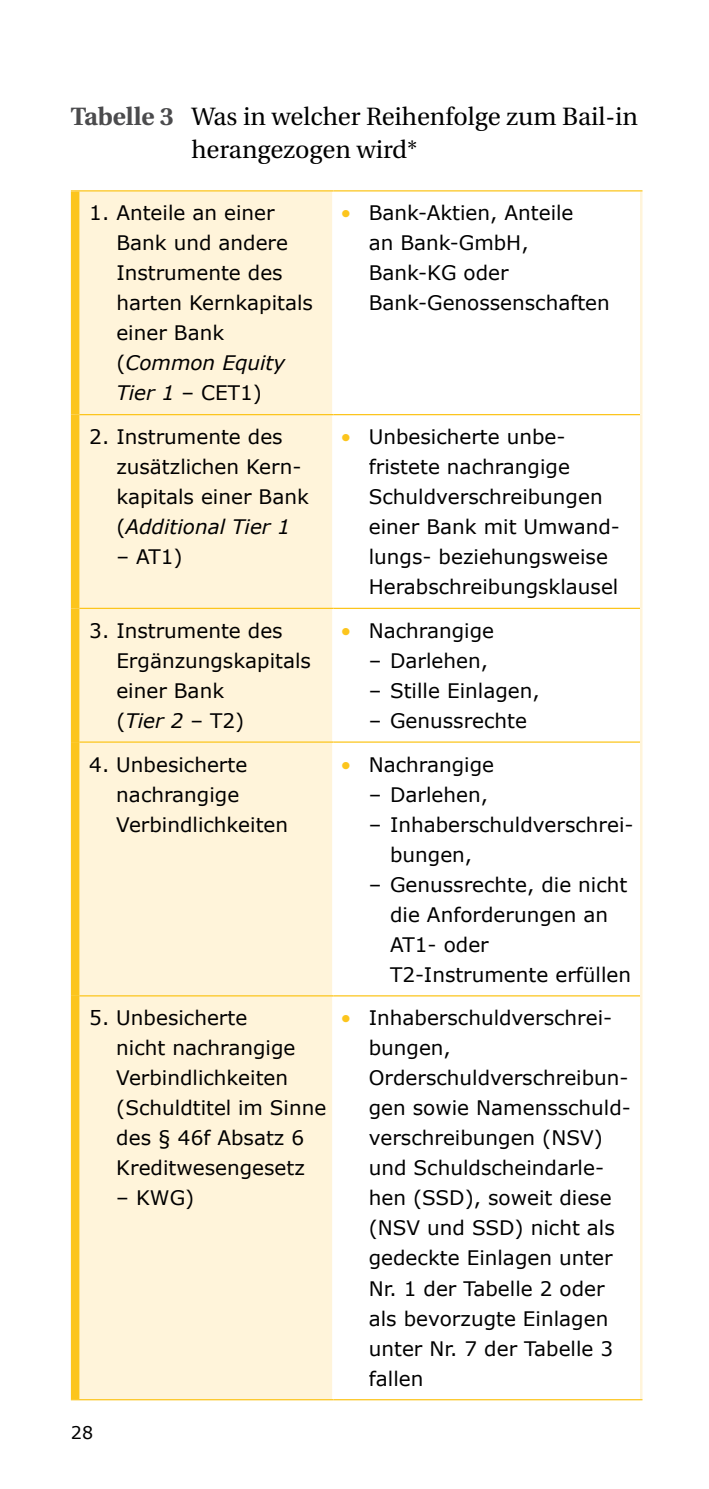
<style>
.page{position:relative;width:709px;height:1489px;background:#fff}
.page>*{position:absolute;margin:0;border:0;box-sizing:border-box;transform-origin:0 0}
.t1{font:25px/32.5px "Utopia";color:#000}
.t2{font:20px/30px "Verdana";color:#000}
.t3{font:17.5px "Verdana";color:#000}
.s1{font-weight:700;color:#4b4b4d}
.s2{font-style:italic}
.s3{color:#fcc51d}
</style>
<div class="page">
<div style="left:79px;top:191px;width:253px;height:1207px;background:#fff4da"></div>
<hr style="left:640px;top:191px;width:2px;height:223px;background:#fff4da">
<hr style="left:640px;top:414px;width:2px;height:194px;background:#fff4da">
<hr style="left:640px;top:608px;width:2px;height:134px;background:#fff4da">
<hr style="left:640px;top:742px;width:2px;height:253px;background:#fff4da">
<hr style="left:640px;top:995px;width:2px;height:403px;background:#fff4da">
<div style="left:71px;top:191px;width:8px;height:223px;background:#fcc51d"></div>
<div style="left:71px;top:414px;width:8px;height:194px;background:#fcc51d"></div>
<div style="left:71px;top:608px;width:8px;height:134px;background:#fcc51d"></div>
<div style="left:71px;top:742px;width:8px;height:253px;background:#fcc51d"></div>
<hr style="left:71px;top:190px;width:262px;height:1px;background:#fcc51d">
<hr style="left:79px;top:414px;width:254px;height:1px;background:#fcc51d">
<hr style="left:79px;top:607px;width:254px;height:2px;background:#fcc51d">
<hr style="left:79px;top:741px;width:254px;height:1px;background:#fcc51d">
<hr style="left:333px;top:190px;width:309px;height:1px;background:#fcc51d">
<hr style="left:333px;top:414px;width:307px;height:1px;background:#fcc51d">
<hr style="left:333px;top:607px;width:307px;height:2px;background:#fcc51d">
<hr style="left:333px;top:741px;width:307px;height:1px;background:#fcc51d">
<div style="left:71px;top:995px;width:8px;height:403px;background:#fcc51d"></div>
<hr style="left:79px;top:995px;width:254px;height:1px;background:#fcc51d">
<hr style="left:333px;top:995px;width:307px;height:1px;background:#fcc51d">
<hr style="left:71px;top:1398px;width:262px;height:2px;background:#fcc51d">
<hr style="left:333px;top:1398px;width:309px;height:2px;background:#fcc51d">
<p class="t1" style="left:191px;top:101px;width:448px;text-indent:-120px"><span class="s1">Tabelle 3</span> Was in welcher Reihenfolge zum Bail-in herangezogen wird*</p>
<p class="t2" style="left:116px;top:198px;width:198px;text-indent:-27px">1. Anteile an einer<br>Bank und andere<br>Instrumente des harten Kernkapitals einer Bank (<span class="s2">Common Equity<br>Tier 1</span> – CET1)</p>
<p class="t2" style="left:369px;top:198px;width:242px;text-indent:-28px"><span class="s3">•</span> Bank-Aktien, Anteile<br>an Bank--GmbH,<br>Bank-KG oder<br>Bank-Genossenschaften</p>
<p class="t2" style="left:116px;top:421px;width:194px;text-indent:-27px">2. Instrumente des zusätzlichen Kern&shy;kapitals einer Bank (<span class="s2">Additional Tier 1</span></p>
<p class="t2" style="left:116px;top:541px;width:68px">– AT1)</p>
<p class="t2" style="left:369px;top:421px;width:253px;text-indent:-28px"><span class="s3">•</span> Unbesicherte unbe&shy;fristete nachrangige<br>Schuldverschreibungen einer Bank mit Umwand&shy;lungs- beziehungsweise<br>Herabschreibungsklausel</p>
<p class="t2" style="left:116px;top:615px;width:196px;text-indent:-27px">3. Instrumente des<br>Ergänzungskapitals einer Bank<br>(<span class="s2">Tier 2</span> – T2)</p>
<p class="t2" style="left:340px;top:615px;width:155px"><span class="s3">•</span> Nachrangige</p>
<p class="t2" style="left:369px;top:645px;width:121px">– Darlehen,</p>
<p class="t2" style="left:369px;top:675px;width:172px">– Stille Einlagen,</p>
<p class="t2" style="left:369px;top:705px;width:160px">– Genussrechte</p>
<p class="t2" style="left:116px;top:749px;width:173px;text-indent:-27px">4. Unbesicherte nachrangige<br>Verbindlichkeiten</p>
<p class="t2" style="left:340px;top:749px;width:155px"><span class="s3">•</span> Nachrangige</p>
<p class="t2" style="left:369px;top:779px;width:121px">– Darlehen,</p>
<p class="t2" style="left:390px;top:809px;width:245px;text-indent:-21px">– Inhaberschuldverschrei&shy;bungen,</p>
<p class="t2" style="left:390px;top:869px;width:242px;text-indent:-21px">– Genussrechte, die nicht die Anforderungen an<br>AT1- oder<br>T2-Instrumente erfüllen</p>
<p class="t2" style="left:116px;top:1002px;width:211px;text-indent:-27px">5. Unbesicherte<br>nicht nachrangige<br>Verbindlichkeiten (Schuldtitel im Sinne des § 46f Absatz 6<br>Kreditwesengesetz</p>
<p class="t2" style="left:116px;top:1182px;width:79px">– KWG)</p>
<p class="t3" style="left:71px;top:1419px;width:24px">28</p>
<p class="t2" style="left:369px;top:1002px;width:264px;text-indent:-28px"><span class="s3">•</span> Inhaberschuldverschrei&shy;bungen,<br>Orderschuldverschreibun&shy;gen sowie Namensschuld&shy;verschreibungen (NSV) und Schuldscheindarle&shy;hen (SSD), soweit diese (NSV und SSD) nicht als gedeckte Einlagen unter<br>Nr. 1 der Tabelle 2 oder als bevorzugte Einlagen unter Nr. 7 der Tabelle 3 fallen</p>
</div>
